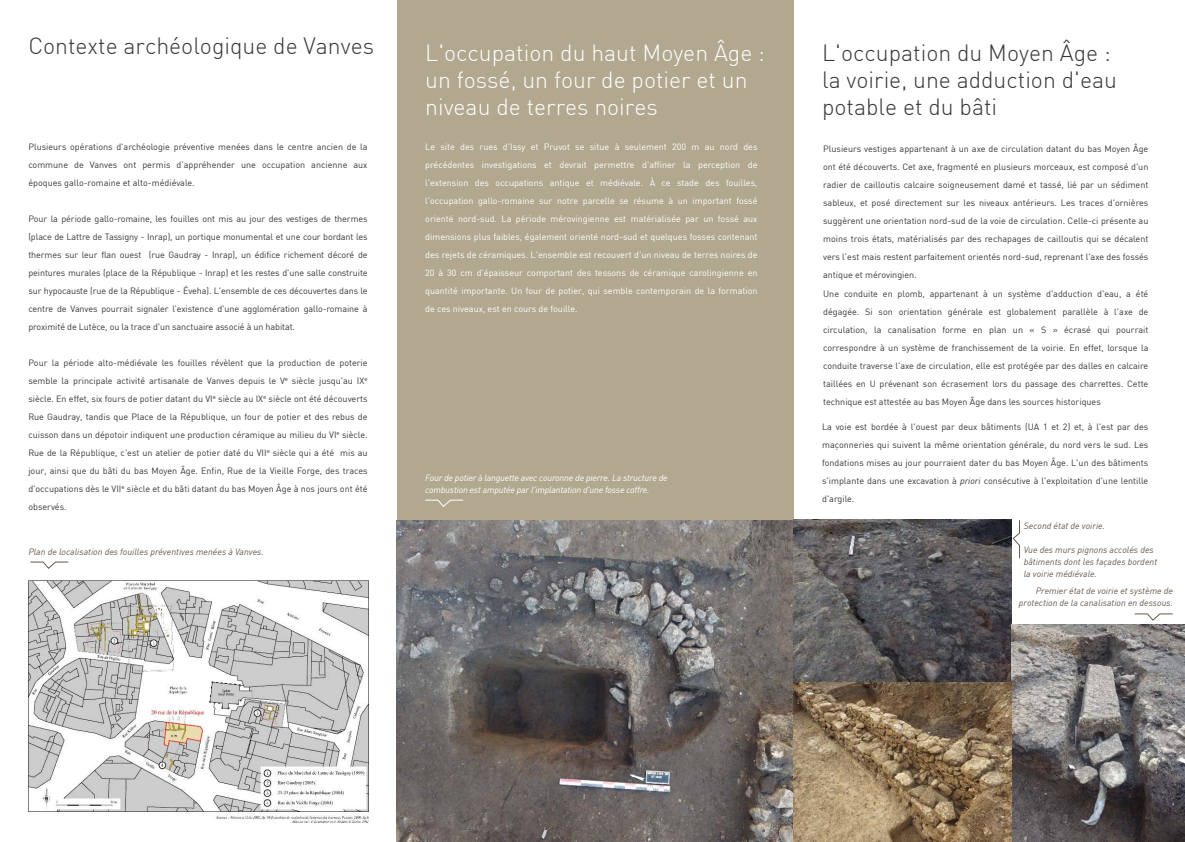
<style>
.page{position:relative;width:1185px;height:842px;background:#fff}
.page>*{position:absolute;margin:0;border:0;box-sizing:border-box;transform-origin:0 0}
.t1{font:300 23px/27px "DIN";color:#373737}
.t2{font:300 23px/27px "DIN";color:#fefffe}
.t3{font:9px/18px "DIN";color:#373737;text-align:justify}
.t4{font:9px/18px "DIN";color:#fefffe;text-align:justify}
.t5{font:italic 9px/12px "DIN";color:#66594e;text-align:right}
.t6{font:italic 9px/12px "DIN";letter-spacing:-.02em;color:#fefffe}
.s1{font-style:italic}
</style>
<div class="page">
<div style="left:397px;top:0;width:397px;height:842px;background:#b2a88f"></div>
<img style="left:397px;top:520px;width:615px;height:322px">
<img style="left:28px;top:580px;width:340px;height:243px">
<svg style="left:1134px;top:613px;width:39px;height:8px"></svg>
<svg style="left:425px;top:500px;width:39px;height:7px"></svg>
<img style="left:1011px;top:624px;width:174px;height:218px">
<svg style="left:30px;top:561px;width:39px;height:8px"></svg>
<svg style="left:1012px;top:520px;width:8px;height:39px"></svg>
<h1 class="t1" style="left:28px;top:34px;width:347px">Contexte archéologique de Vanves</h1>
<h1 class="t2" style="left:425px;top:41px;width:341px">L'occupation du haut Moyen Âge : un fossé, un four de potier et un niveau de terres noires</h1>
<h1 class="t1" style="left:822px;top:41px;width:296px">L'occupation du Moyen Âge : la voirie, une adduction d'eau potable et du bâti</h1>
<p class="t3" style="left:28px;top:138px;width:341px">Plusieurs opérations d'archéologie préventive menées dans le centre ancien de la commune de Vanves ont permis d'appréhender une occupation ancienne aux époques gallo-romaine et alto-médiévale.</p>
<p class="t3" style="left:28px;top:210px;width:341px">Pour la période gallo-romaine, les fouilles ont mis au jour des vestiges de thermes (place de Lattre de Tassigny - Inrap), un portique monumental et une cour bordant les thermes sur leur flan ouest (rue Gaudray - Inrap), un édifice richement décoré de peintures murales (place de la République - Inrap) et les restes d'une salle construite sur hypocauste (rue de la République - Éveha). L'ensemble de ces découvertes dans le centre de Vanves pourrait signaler l’existence d'une agglomération gallo-romaine à proximité de Lutèce, ou la trace d'un sanctuaire associé à un habitat.</p>
<p class="t3" style="left:28px;top:354px;width:341px">Pour la période alto-médiévale les fouilles révèlent que la production de poterie semble la principale activité artisanale de Vanves depuis le V<sup>e</sup> siècle jusqu'au IX<sup>e </sup>siècle. En effet, six fours de potier datant du VI<sup>e</sup> siècle au IX<sup>e</sup> siècle ont été découverts Rue Gaudray, tandis que Place de la République, un four de potier et des rebus de cuisson dans un dépotoir indiquent une production céramique au milieu du VI<sup>e</sup> siècle.<br>Rue de la République, c'est un atelier de potier daté du VII<sup>e</sup> siècle qui a été mis au jour, ainsi que du bâti du bas Moyen Âge. Enfin, Rue de la Vieille Forge, des traces d'occupations dès le VII<sup>e</sup> siècle et du bâti datant du bas Moyen Âge à nos jours ont été observés.</p>
<p class="t5" style="left:28px;top:546px;width:237px">Plan de localisation des fouilles préventives menées à Vanves.</p>
<p class="t4" style="left:425px;top:138px;width:334px">Le site des rues d'Issy et Pruvot se situe à seulement 200 m au nord des précédentes investigations et devrait permettre d'affiner la perception de l'extension des occupations antique et médiévale. À ce stade des fouilles, l'occupation gallo-romaine sur notre parcelle se résume à un important fossé orienté nord-sud. La période mérovingienne est matérialisée par un fossé aux dimensions plus faibles, également orienté nord-sud et quelques fosses contenant des rejets de céramiques. L'ensemble est recouvert d'un niveau de terres noires de 20 à 30 cm d'épaisseur comportant des tessons de céramique carolingienne en quantité importante. Un four de potier, qui semble contemporain de la formation de ces niveaux, est en cours de fouille.</p>
<p class="t6" style="left:425px;top:473px;width:244px">Four de potier à languette avec couronne de pierre. La structure de combustion est amputée par l'implantation d'une fosse coffre.</p>
<p class="t3" style="left:823px;top:140px;width:327px">Plusieurs vestiges appartenant à un axe de circulation datant du bas Moyen Âge ont été découverts. Cet axe, fragmenté en plusieurs morceaux, est composé d'un radier de cailloutis calcaire soigneusement damé et tassé, lié par un sédiment sableux, et posé directement sur les niveaux antérieurs. Les traces d'ornières suggèrent une orientation nord-sud de la voie de circulation. Celle-ci présente au moins trois états, matérialisés par des rechapages de cailloutis qui se décalent vers l'est mais restent parfaitement orientés nord-sud, reprenant l'axe des fossés antique et mérovingien.</p>
<p class="t3" style="left:823px;top:286px;width:327px">Une conduite en plomb, appartenant à un système d'adduction d'eau, a été dégagée. Si son orientation générale est globalement parallèle à l'axe de circulation, la canalisation forme en plan un « S » écrasé qui pourrait correspondre à un système de franchissement de la voirie. En effet, lorsque la conduite traverse l'axe de circulation, elle est protégée par des dalles en calcaire taillées en U prévenant son écrasement lors du passage des charrettes. Cette technique est attestée au bas Moyen Âge dans les sources historiques</p>
<p class="t3" style="left:822px;top:418px;width:328px">La voie est bordée à l'ouest par deux bâtiments (UA 1 et 2) et, à l'est par des maçonneries qui suivent la même orientation générale, du nord vers le sud. Les fondations mises au jour pourraient dater du bas Moyen Âge. L'un des bâtiments s'implante dans une excavation à <span class="s1">priori</span> consécutive à l'exploitation d'une lentille d'argile.</p>
<p class="t5" style="left:1024px;top:520px;width:83px">Second état de voirie.</p>
<p class="t5" style="left:1024px;top:544px;width:135px;text-align:left">Vue des murs pignons accolés des bâtiments dont les façades bordent la voirie médiévale.</p>
<p class="t5" style="left:1019px;top:585px;width:156px">Premier état de voirie et système de protection de la canalisation en dessous.</p>
</div>
